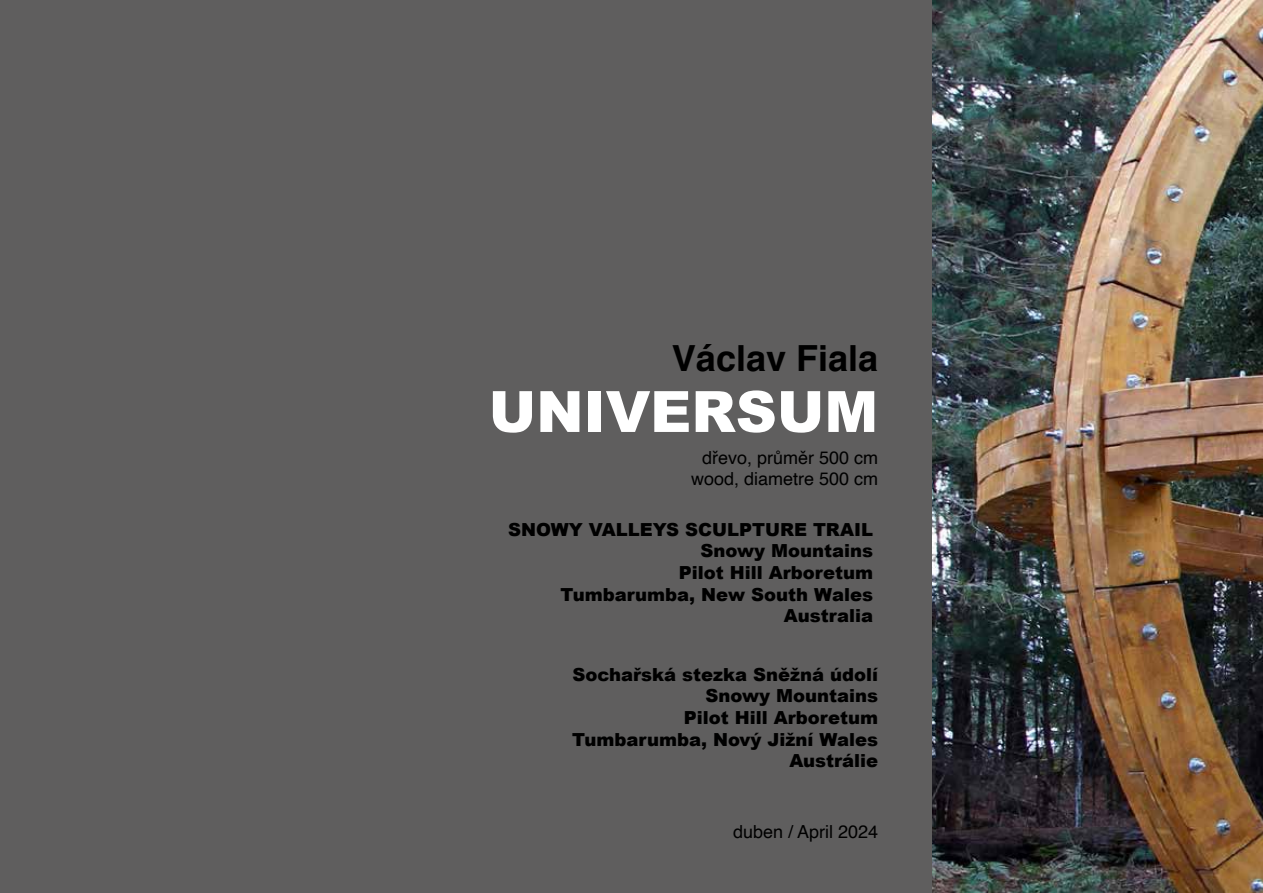
<style>
.page{position:relative;width:1263px;height:893px;background:#fff}
.page>*{position:absolute;margin:0;border:0;box-sizing:border-box;transform-origin:0 0}
.t1{font:900 57px "Arial";color:#fff}
.t2{font:700 36px "Helvetica";color:#000}
.t3{font:900 18px/21.6px "Arial";color:#000;text-align:right}
.t4{font:18px/21.6px "Helvetica";color:#000;text-align:right}
</style>
<div class="page">
<img style="left:931px;top:0;width:332px;height:893px">
<div style="left:0;top:0;width:931px;height:893px;background:#5f5e5e"></div>
<h2 class="t2" style="left:672px;top:330px;width:208px">Václav Fiala</h2>
<h1 class="t1" style="left:489px;top:370px;width:391px">UNIVERSUM</h1>
<p class="t4" style="left:691px;top:447px;width:189px">dřevo, průměr 500 cm wood, diametre 500 cm</p>
<p class="t3" style="left:508px;top:518px;width:366px">SNOWY VALLEYS SCULPTURE TRAIL<br>Snowy Mountains<br>Pilot Hill Arboretum<br>Tumbarumba, New South Wales<br>Australia</p>
<p class="t3" style="left:572px;top:663px;width:307px">Sochařská stezka Sněžná údolí<br>Snowy Mountains<br>Pilot Hill Arboretum<br>Tumbarumba, Nový Jižní Wales<br>Austrálie</p>
<p class="t4" style="left:733px;top:821px;width:147px">duben / April 2024</p>
</div>
